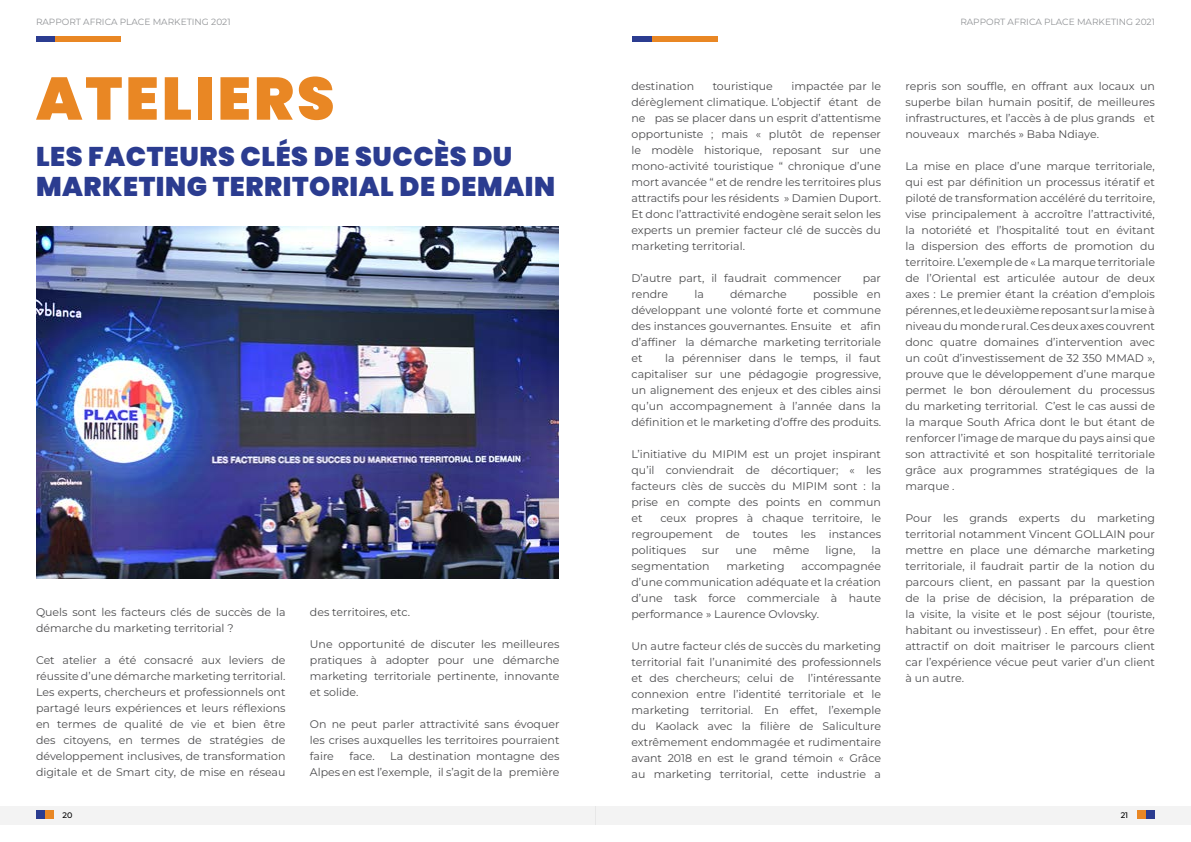
<style>
.page{position:relative;width:1191px;height:842px;background:#fff}
.page>*{position:absolute;margin:0;border:0;box-sizing:border-box;transform-origin:0 0}
.t1{font:900 60px "Poppins";letter-spacing:.05em;color:#e98724}
.t2{font:900 27px/30px "Poppins";letter-spacing:.02em;color:#2b3c90}
.t3{font:100 11px/16px "Montserrat";color:#4d4d4f;text-align:justify}
.t4{font:100 9px "Montserrat";color:#939598}
.t5{font:100 8px "Montserrat";color:#000}
</style>
<div class="page">
<div style="left:36px;top:36px;width:19px;height:6px;background:#2b3c90"></div>
<div style="left:55px;top:36px;width:66px;height:6px;background:#e98724"></div>
<div style="left:632px;top:36px;width:20px;height:6px;background:#2b3c90"></div>
<div style="left:652px;top:36px;width:65px;height:6px;background:#e98724"></div>
<div style="left:0;top:806px;width:595px;height:18px;background:#f3f3f3"></div>
<div style="left:595px;top:806px;width:596px;height:18px;background:#f3f3f3"></div>
<div style="left:45px;top:811px;width:8px;height:8px;background:#e98724"></div>
<div style="left:1137px;top:811px;width:8px;height:8px;background:#e98724"></div>
<div style="left:36px;top:811px;width:8px;height:8px;background:#2b3c90"></div>
<div style="left:1146px;top:811px;width:9px;height:8px;background:#2b3c90"></div>
<img style="left:36px;top:226px;width:522px;height:353px">
<p class="t4" style="left:36px;top:16px;width:196px">RAPPORT AFRICA PLACE MARKETING 2021</p>
<p class="t4" style="left:960px;top:16px;width:196px">RAPPORT AFRICA PLACE MARKETING 2021</p>
<h1 class="t1" style="left:36px;top:64px;width:300px">ATELIERS</h1>
<h2 class="t2" style="left:36px;top:141px;width:520px">LES FACTEURS CLÉS DE SUCCÈS DU<br>MARKETING TERRITORIAL DE DEMAIN</h2>
<p class="t3" style="left:36px;top:603px;width:251px">Quels sont les facteurs clés de succès de la démarche du marketing territorial ?</p>
<p class="t3" style="left:36px;top:651px;width:251px">Cet atelier a été consacré aux leviers de réussite d’une démarche marketing territorial.<br>Les experts, chercheurs et professionnels ont partagé leurs expériences et leurs réflexions en termes de qualité de vie et bien être des citoyens, en termes de stratégies de développement inclusives, de transformation digitale et de Smart city, de mise en réseau</p>
<p class="t3" style="left:310px;top:603px;width:102px">des territoires, etc.</p>
<p class="t3" style="left:310px;top:635px;width:251px">Une opportunité de discuter les meilleures pratiques à adopter pour une démarche marketing territoriale pertinente, innovante et solide.</p>
<p class="t3" style="left:310px;top:715px;width:251px">On ne peut parler attractivité sans évoquer les crises auxquelles les territoires pourraient faire</p>
<p class="t3" style="left:349px;top:747px;width:27px">face.</p>
<p class="t3" style="left:310px;top:747px;width:251px;text-align:right">La destination montagne des<br>Alpes en est l’exemple, il s’agit de la première</p>
<p class="t3" style="left:631px;top:78px;width:64px">destination</p>
<p class="t3" style="left:712px;top:78px;width:62px">touristique</p>
<p class="t3" style="left:631px;top:78px;width:251px;text-indent:160px">impactée par le dérèglement climatique. L’objectif étant de ne pas se placer dans un esprit d’attentisme opportuniste ; mais « plutôt de repenser le modèle historique, reposant sur une mono-activité touristique “ chronique d’une mort avancée “ et de rendre les territoires plus attractifs pour les résidents » Damien Duport.<br>Et donc l’attractivité endogène serait selon les experts un premier facteur clé de succès du marketing territorial.</p>
<p class="t3" style="left:631px;top:270px;width:212px">D’autre part, il faudrait commencer</p>
<p class="t3" style="left:862px;top:270px;width:20px">par</p>
<p class="t3" style="left:631px;top:286px;width:38px">rendre</p>
<p class="t3" style="left:694px;top:286px;width:11px">la</p>
<p class="t3" style="left:730px;top:286px;width:58px">démarche</p>
<p class="t3" style="left:631px;top:286px;width:251px;text-indent:181px">possible en développant une volonté forte et commune des instances gouvernantes. Ensuite et afin d’affiner la démarche marketing territoriale et</p>
<p class="t3" style="left:631px;top:350px;width:251px;text-indent:34px">la pérenniser dans le temps, il faut capitaliser sur une pédagogie progressive, un alignement des enjeux et des cibles ainsi qu’un accompagnement à l’année dans la définition et le marketing d’offre des produits.</p>
<p class="t3" style="left:631px;top:446px;width:251px">L’initiative du MIPIM est un projet inspirant qu’il conviendrait de décortiquer; « les facteurs clès de succès du MIPIM sont : la prise en compte des points en commun et</p>
<p class="t3" style="left:631px;top:510px;width:251px;text-indent:29px">ceux propres à chaque territoire, le regroupement de toutes les instances politiques</p>
<p class="t3" style="left:702px;top:542px;width:19px">sur</p>
<p class="t3" style="left:735px;top:542px;width:23px">une</p>
<p class="t3" style="left:773px;top:542px;width:38px">même</p>
<p class="t3" style="left:825px;top:542px;width:31px">ligne,</p>
<p class="t3" style="left:871px;top:542px;width:11px">la</p>
<p class="t3" style="left:631px;top:558px;width:80px">segmentation</p>
<p class="t3" style="left:726px;top:558px;width:59px">marketing</p>
<p class="t3" style="left:631px;top:558px;width:251px;text-indent:170px">accompagnée d’une communication adéquate et la création d’une task force commerciale à haute performance » Laurence Ovlovsky.</p>
<p class="t3" style="left:631px;top:638px;width:251px">Un autre facteur clés de succès du marketing territorial fait l’unanimité des professionnels et des chercheurs; celui de</p>
<p class="t3" style="left:631px;top:670px;width:251px;text-indent:176px">l’intéressante connexion entre l’identité territoriale et le marketing territorial. En effet, l’exemple du Kaolack avec la filière de Saliculture extrêmement endommagée et rudimentaire avant 2018 en est le grand témoin « Grâce au marketing territorial, cette industrie a</p>
<p class="t3" style="left:905px;top:78px;width:251px">repris son souffle, en offrant aux locaux un superbe bilan humain positif, de meilleures infrastructures, et l’accès à de plus grands et nouveaux marchés » Baba Ndiaye.</p>
<p class="t3" style="left:905px;top:158px;width:251px">La mise en place d’une marque territoriale, qui est par définition un processus itératif et piloté de transformation accéléré du territoire, vise principalement à accroître l’attractivité, la notoriété et l’hospitalité tout en évitant la dispersion des efforts de promotion du territoire. L’exemple de « La marque territoriale de l’Oriental est articulée autour de deux axes : Le premier étant la création d’emplois pérennes, et le deuxième reposant sur la mise à niveau du monde rural. Ces deux axes couvrent donc quatre domaines d’intervention avec un coût d’investissement de 32 350 MMAD », prouve que le développement d’une marque permet le bon déroulement du processus du marketing territorial. C’est le cas aussi de la marque South Africa dont le but étant de renforcer l’image de marque du pays ainsi que son attractivité et son hospitalité territoriale grâce aux programmes stratégiques de la marque .</p>
<p class="t3" style="left:905px;top:510px;width:251px">Pour les grands experts du marketing territorial notamment Vincent GOLLAIN pour mettre en place une démarche marketing territoriale, il faudrait partir de la notion du parcours client, en passant par la question de la prise de décision, la préparation de la visite, la visite et le post séjour (touriste, habitant ou investisseur) . En effet, pour être attractif on doit maitriser le parcours client car l’expérience vécue peut varier d’un client à un autre.</p>
<p class="t5" style="left:63px;top:810px;width:11px">20</p>
<p class="t5" style="left:1120px;top:810px;width:9px">21</p>
</div>
